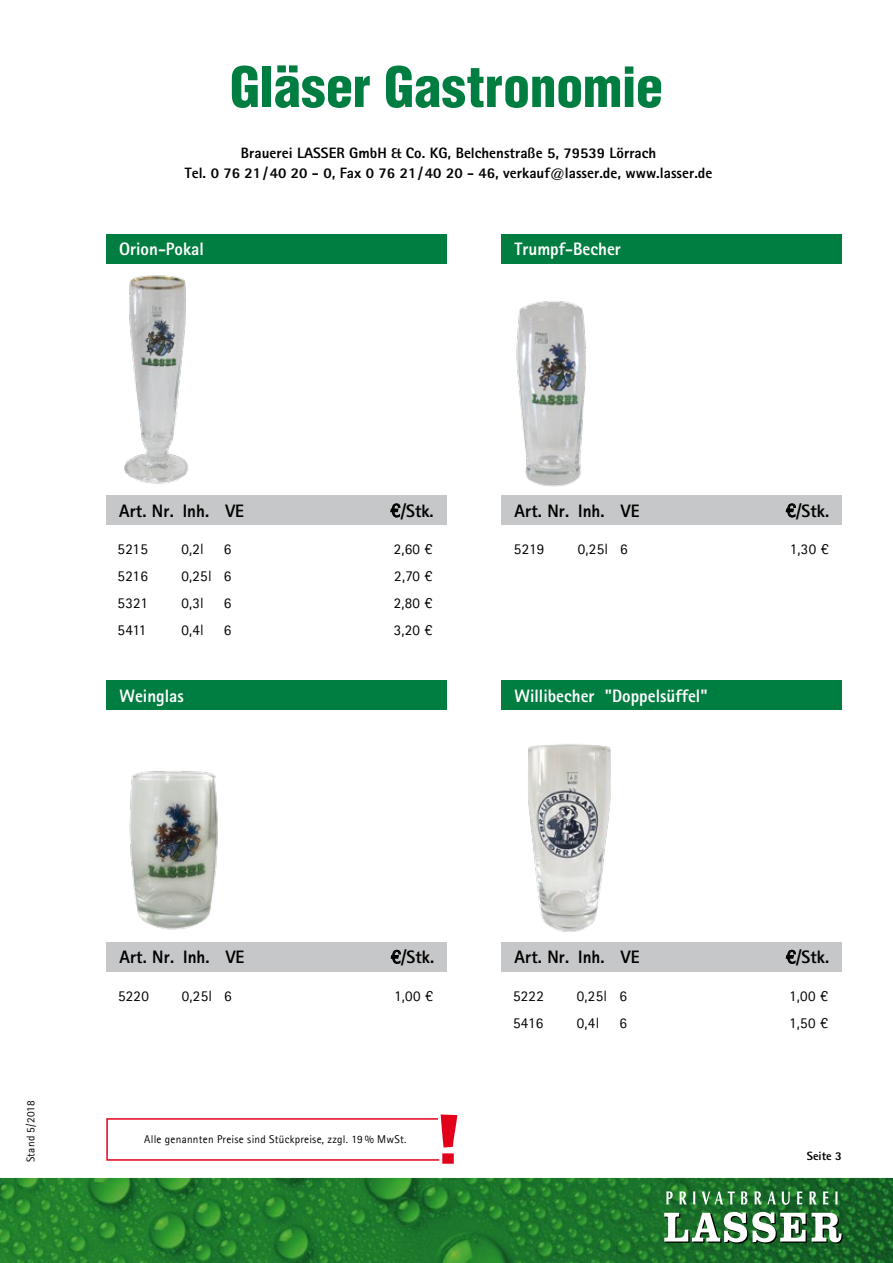
<style>
.page{position:relative;width:893px;height:1263px;background:#fff}
.page>*{position:absolute;margin:0;border:0;box-sizing:border-box;transform-origin:0 0}
.t1{font:900 68.55px "Lithos Pro";color:#e2001a}
.t2{font:900 condensed 54px "Helvetica";letter-spacing:-.005em;color:#007d40}
.t3{font:800 18px "Rotis Sans Serif";color:#000;scale:.95 1}
.t4{font:800 18px "Rotis Sans Serif";color:#fff;scale:.95 1}
.t5{font:800 15px/19.5px "Rotis Sans Serif";color:#000;text-align:center}
.t6{font:15px "Agfa Rotis Sans Serif";letter-spacing:.02em;color:#000}
.t7{font:800 12px "Rotis Sans Serif";color:#000}
.t8{font:11.25px "Agfa Rotis Sans Serif";letter-spacing:.02em;color:#000}
.s1{font-family:"Agfa Rotis Sans Serif";font-weight:400;font-size:19.5px}
</style>
<div class="page">
<div style="left:502px;top:234px;width:340px;height:30px;background:#007d40"></div>
<div style="left:502px;top:495px;width:340px;height:30px;background:#c6c7c8"></div>
<svg style="left:786px;top:503px;width:10px;height:15px"></svg>
<img style="left:516px;top:301px;width:70px;height:186px">
<div style="left:106px;top:1118px;width:343px;height:43px;border:2px solid #e2001a"></div>
<svg style="left:434px;top:1118px;width:15px;height:43px"></svg>
<div style="left:107px;top:680px;width:340px;height:30px;background:#007d40"></div>
<div style="left:107px;top:942px;width:340px;height:30px;background:#c6c7c8"></div>
<svg style="left:391px;top:950px;width:10px;height:14px"></svg>
<img style="left:129px;top:771px;width:89px;height:159px">
<div style="left:106px;top:234px;width:340px;height:30px;background:#007d40"></div>
<div style="left:106px;top:495px;width:340px;height:30px;background:#c6c7c8"></div>
<svg style="left:390px;top:503px;width:10px;height:15px"></svg>
<img style="left:124px;top:275px;width:65px;height:209px">
<img style="left:0;top:1178px;width:893px;height:85px">
<svg style="left:664px;top:1212px;width:179px;height:32px"></svg>
<svg style="left:666px;top:1191px;width:7px;height:13px"></svg>
<svg style="left:679px;top:1191px;width:8px;height:13px"></svg>
<svg style="left:693px;top:1191px;width:2px;height:13px"></svg>
<svg style="left:702px;top:1191px;width:33px;height:13px"></svg>
<svg style="left:741px;top:1191px;width:6px;height:13px"></svg>
<svg style="left:754px;top:1191px;width:22px;height:13px"></svg>
<svg style="left:782px;top:1191px;width:8px;height:14px"></svg>
<svg style="left:797px;top:1191px;width:5px;height:13px"></svg>
<svg style="left:809px;top:1191px;width:8px;height:13px"></svg>
<svg style="left:823px;top:1191px;width:5px;height:13px"></svg>
<svg style="left:835px;top:1191px;width:3px;height:13px"></svg>
<img style="left:528px;top:744px;width:83px;height:188px">
<div style="left:502px;top:680px;width:340px;height:30px;background:#007d40"></div>
<div style="left:502px;top:942px;width:340px;height:30px;background:#c6c7c8"></div>
<svg style="left:786px;top:950px;width:10px;height:14px"></svg>
<h2 class="t2" style="left:230px;top:53px;width:434px">Gläser Gastronomie</h2>
<p class="t5" style="left:185px;top:143px;width:529px">Brauerei LASSER GmbH &amp; Co. KG, Belchenstraße 5, 79539 Lörrach<br>Tel. 0 76 21/40 20 - 0, Fax 0 76 21/40 20 - 46, verkauf@lasser.de, www.lasser.de</p>
<p class="t4" style="left:119px;top:238px;width:91px">Orion-Pokal</p>
<p class="t4" style="left:514px;top:238px;width:114px">Trumpf-Becher</p>
<p class="t3" style="left:119px;top:499px;width:133px">Art. Nr. Inh. VE</p>
<p class="t3" style="left:390px;top:499px;width:47px"><span class="s1">€</span>/Stk.</p>
<p class="t6" style="left:118px;top:540px;width:32px">5215</p>
<p class="t6" style="left:181px;top:540px;width:24px">0,2l</p>
<p class="t6" style="left:224px;top:540px;width:9px">6</p>
<p class="t6" style="left:394px;top:540px;width:40px">2,60 €</p>
<p class="t6" style="left:118px;top:567px;width:32px">5216</p>
<p class="t6" style="left:181px;top:567px;width:52px">0,25l 6</p>
<p class="t6" style="left:394px;top:567px;width:40px">2,70 €</p>
<p class="t6" style="left:118px;top:594px;width:32px">5321</p>
<p class="t6" style="left:181px;top:594px;width:24px">0,3l</p>
<p class="t6" style="left:224px;top:594px;width:9px">6</p>
<p class="t6" style="left:394px;top:594px;width:40px">2,80 €</p>
<p class="t6" style="left:118px;top:621px;width:30px">5411</p>
<p class="t6" style="left:181px;top:621px;width:24px">0,4l</p>
<p class="t6" style="left:224px;top:621px;width:9px">6</p>
<p class="t6" style="left:394px;top:621px;width:40px">3,20 €</p>
<p class="t4" style="left:119px;top:684px;width:69px">Weinglas</p>
<p class="t3" style="left:514px;top:499px;width:133px">Art. Nr. Inh. VE</p>
<p class="t3" style="left:786px;top:499px;width:47px"><span class="s1">€</span>/Stk.</p>
<p class="t6" style="left:514px;top:540px;width:32px">5219</p>
<p class="t6" style="left:578px;top:540px;width:52px">0,25l 6</p>
<p class="t6" style="left:790px;top:540px;width:41px">1,30 €</p>
<p class="t4" style="left:514px;top:684px;width:205px">Willibecher "Doppelsüffel"</p>
<p class="t8" style="left:24px;top:1162px;width:63px;rotate:-90deg">Stand 5/2018</p>
<p class="t3" style="left:119px;top:946px;width:133px">Art. Nr. Inh. VE</p>
<p class="t3" style="left:391px;top:946px;width:47px"><span class="s1">€</span>/Stk.</p>
<p class="t6" style="left:118px;top:987px;width:32px">5220</p>
<p class="t6" style="left:182px;top:987px;width:52px">0,25l 6</p>
<p class="t6" style="left:394px;top:987px;width:40px">1,00 €</p>
<p class="t8" style="left:144px;top:1133px;width:264px">Alle genannten Preise sind Stückpreise, zzgl. 19 % MwSt.</p>
<h1 class="t1" style="left:438px;top:1097px;width:24px">!</h1>
<p class="t3" style="left:514px;top:946px;width:133px">Art. Nr. Inh. VE</p>
<p class="t3" style="left:786px;top:946px;width:47px"><span class="s1">€</span>/Stk.</p>
<p class="t6" style="left:513px;top:987px;width:32px">5222</p>
<p class="t6" style="left:577px;top:987px;width:52px">0,25l 6</p>
<p class="t6" style="left:789px;top:987px;width:40px">1,00 €</p>
<p class="t6" style="left:513px;top:1014px;width:32px">5416</p>
<p class="t6" style="left:577px;top:1014px;width:24px">0,4l</p>
<p class="t6" style="left:619px;top:1014px;width:9px">6</p>
<p class="t6" style="left:789px;top:1014px;width:40px">1,50 €</p>
<p class="t7" style="left:807px;top:1148px;width:37px">Seite 3</p>
</div>
